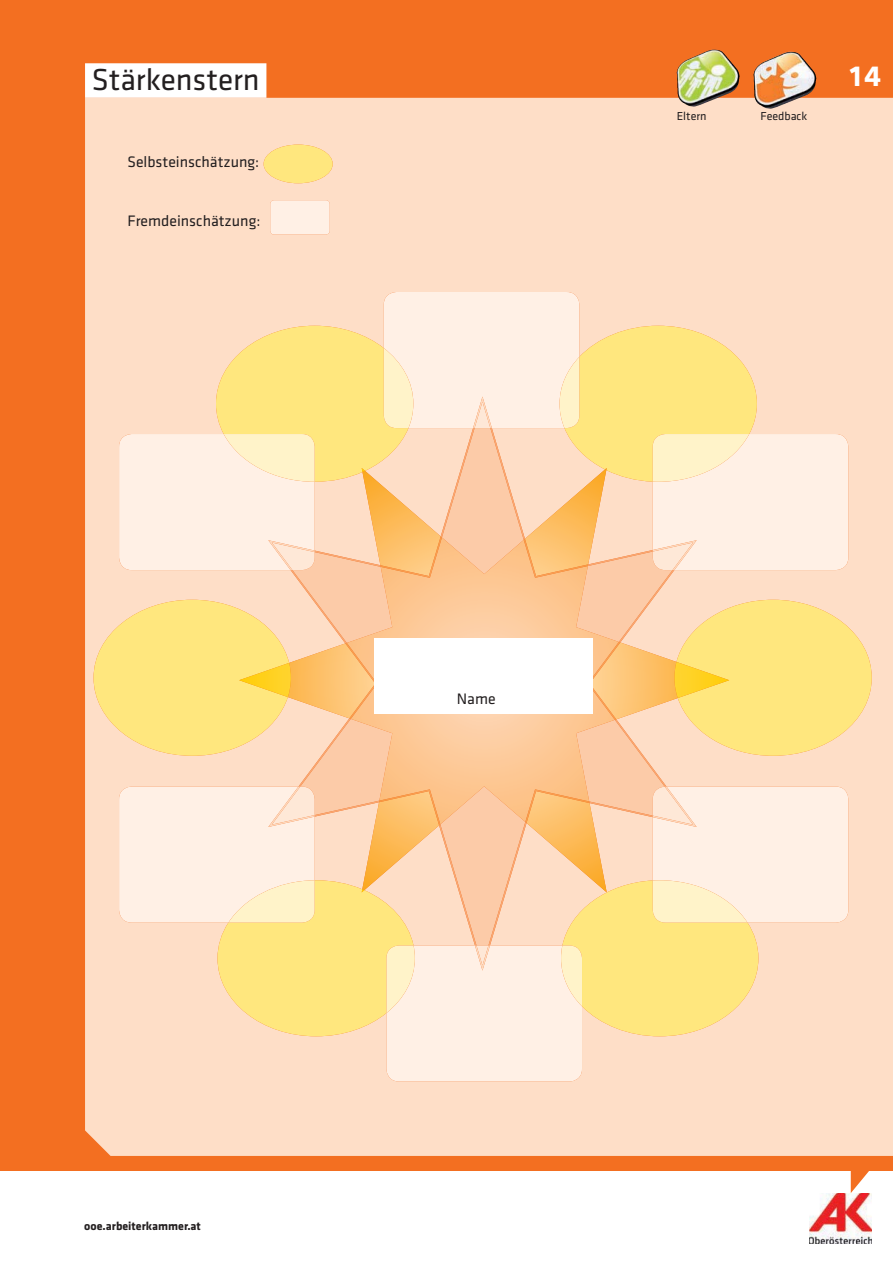
<style>
.page{position:relative;width:893px;height:1263px;background:#fff}
.page>*{position:absolute;margin:0;border:0;box-sizing:border-box;transform-origin:0 0}
.t1{font:31.5px "Klavika";color:#231f20}
.t2{font:700 30px "Klavika";color:#fff}
.t3{font:15.75px "Klavika";color:#231f20}
.t4{font:700 12px "Klavika";color:#231f20}
.t5{font:12px "Klavika";color:#231f20}
</style>
<div class="page">
<div style="left:0;top:0;width:893px;height:1170px;background:#f36f21"></div>
<div style="left:85px;top:98px;width:808px;height:1058px;background:#fedec7"></div>
<div style="left:129px;top:156px;width:134px;height:14px;background:#fedec7"></div>
<img style="left:809px;top:1193px;width:63px;height:51px">
<svg style="left:851px;top:1170px;width:18px;height:23px"></svg>
<svg style="left:291px;top:570px;width:383px;height:216px;background:#fdcfa3"></svg>
<svg style="left:345px;top:570px;width:275px;height:216px;background:#fcc898"></svg>
<div style="left:374px;top:638px;width:218px;height:76px;background:#fff"></div>
<img style="left:753px;top:52px;width:63px;height:57px">
<div style="left:264px;top:145px;width:69px;height:38px;background:#ffe77e;border-radius:50%"></div>
<div style="left:270px;top:200px;width:60px;height:35px;background:#fff0e5;border-radius:4px"></div>
<img style="left:676px;top:50px;width:64px;height:57px">
<div style="left:85px;top:63px;width:181px;height:35px;background:#fff"></div>
<svg style="left:119px;top:786px;width:729px;height:295px;background:#fee3bb"></svg>
<svg style="left:119px;top:292px;width:729px;height:278px;background:#fee4bc"></svg>
<svg style="left:674px;top:600px;width:198px;height:156px;background:#fee38a"></svg>
<svg style="left:94px;top:600px;width:197px;height:156px;background:#fee38a"></svg>
<h1 class="t1" style="left:92px;top:67px;width:169px">Stärkenstern</h1>
<p class="t3" style="left:128px;top:156px;width:133px">Selbsteinschätzung:</p>
<p class="t3" style="left:128px;top:214px;width:134px">Fremdeinschätzung:</p>
<p class="t5" style="left:677px;top:112px;width:31px">Eltern</p>
<p class="t5" style="left:760px;top:112px;width:48px">Feedback</p>
<h2 class="t2" style="left:850px;top:65px;width:33px">14</h2>
<p class="t3" style="left:457px;top:693px;width:40px">Name</p>
<p class="t4" style="left:84px;top:1221px;width:118px">ooe.arbeiterkammer.at</p>
</div>
